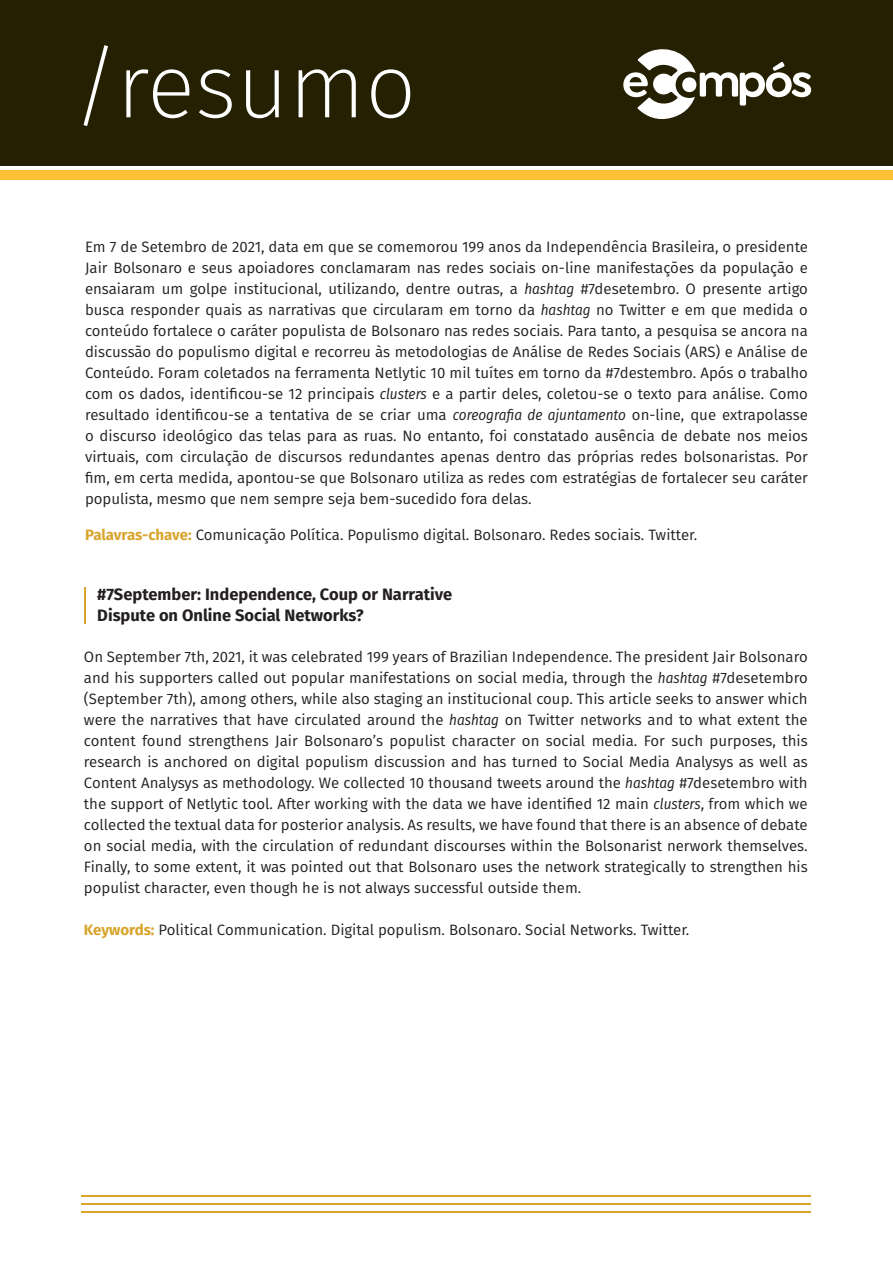
<style>
.page{position:relative;width:893px;height:1263px;background:#fff}
.page>*{position:absolute;margin:0;border:0;box-sizing:border-box;transform-origin:0 0}
.t1{font:200 90px "Fira Sans";color:#fff}
.t2{font:700 16.5px/21px "Fira Sans";color:#231f20}
.t3{font:15px/21px "Fira Sans";color:#231f20;text-align:justify}
.s1{font-family:"Fira Sans Condensed";font-style:italic}
.s2{font-weight:700;color:#d9a42c}
</style>
<div class="page">
<div style="left:0;top:0;width:893px;height:166px;background:#252002"></div>
<div style="left:0;top:170px;width:893px;height:10px;background:#ffc035"></div>
<hr style="left:82px;top:1211px;width:729px;height:2px;background:#d9a42c">
<hr style="left:82px;top:1195px;width:729px;height:2px;background:#d9a42c">
<hr style="left:82px;top:1203px;width:729px;height:2px;background:#d9a42c">
<hr style="left:85px;top:587px;width:1px;height:36px;background:#d9a42c">
<svg style="left:623px;top:49px;width:188px;height:70px"></svg>
<p class="t1" style="left:72px;top:23px;width:345px">/resumo</p>
<p class="t3" style="left:85px;top:236px;width:724px">Em 7 de Setembro de 2021, data em que se comemorou 199 anos da Independência Brasileira, o presidente Jair Bolsonaro e seus apoiadores conclamaram nas redes sociais on-line manifestações da população e ensaiaram um golpe institucional, utilizando, dentre outras, a <span class="s1">hashtag</span> #7desetembro. O presente artigo busca responder quais as narrativas que circularam em torno da <span class="s1">hashtag</span> no Twitter e em que medida o conteúdo fortalece o caráter populista de Bolsonaro nas redes sociais. Para tanto, a pesquisa se ancora na discussão do populismo digital e recorreu às metodologias de Análise de Redes Sociais (ARS) e Análise de Conteúdo. Foram coletados na ferramenta Netlytic 10 mil tuítes em torno da #7destembro. Após o trabalho com os dados, identificou-se 12 principais <span class="s1">clusters</span> e a partir deles, coletou-se o texto para análise. Como resultado identificou-se a tentativa de se criar uma <span class="s1">coreografia de ajuntamento</span> on-line, que extrapolasse o discurso ideológico das telas para as ruas. No entanto, foi constatado ausência de debate nos meios virtuais, com circulação de discursos redundantes apenas dentro das próprias redes bolsonaristas. Por fim, em certa medida, apontou-se que Bolsonaro utiliza as redes com estratégias de fortalecer seu caráter populista, mesmo que nem sempre seja bem-sucedido fora delas.</p>
<p class="t3" style="left:85px;top:524px;width:613px"><span class="s2">Palavras-chave:</span> Comunicação Política. Populismo digital. Bolsonaro. Redes sociais. Twitter.</p>
<p class="t2" style="left:97px;top:583px;width:356px">#7September: Independence, Coup or Narrative<br>Dispute on Online Social Networks?</p>
<p class="t3" style="left:84px;top:646px;width:725px">On September 7th, 2021, it was celebrated 199 years of Brazilian Independence. The president Jair Bolsonaro and his supporters called out popular manifestations on social media, through the <span class="s1">hashtag</span> #7desetembro (September 7th), among others, while also staging an institucional coup. This article seeks to answer which were the narratives that have circulated around the <span class="s1">hashtag</span> on Twitter networks and to what extent the content found strengthens Jair Bolsonaro’s populist character on social media. For such purposes, this research is anchored on digital populism discussion and has turned to Social Media Analysys as well as Content Analysys as methodology. We collected 10 thousand tweets around the <span class="s1">hashtag</span> #7desetembro with the support of Netlytic tool. After working with the data we have identified 12 main <span class="s1">clusters</span>, from which we collected the textual data for posterior analysis. As results, we have found that there is an absence of debate on social media, with the circulation of redundant discourses within the Bolsonarist nerwork themselves.<br>Finally, to some extent, it was pointed out that Bolsonaro uses the network strategically to strengthen his populist character, even though he is not always successful outside them.</p>
<p class="t3" style="left:84px;top:919px;width:607px"><span class="s2">Keywords:</span> Political Communication. Digital populism. Bolsonaro. Social Networks. Twitter.</p>
</div>
